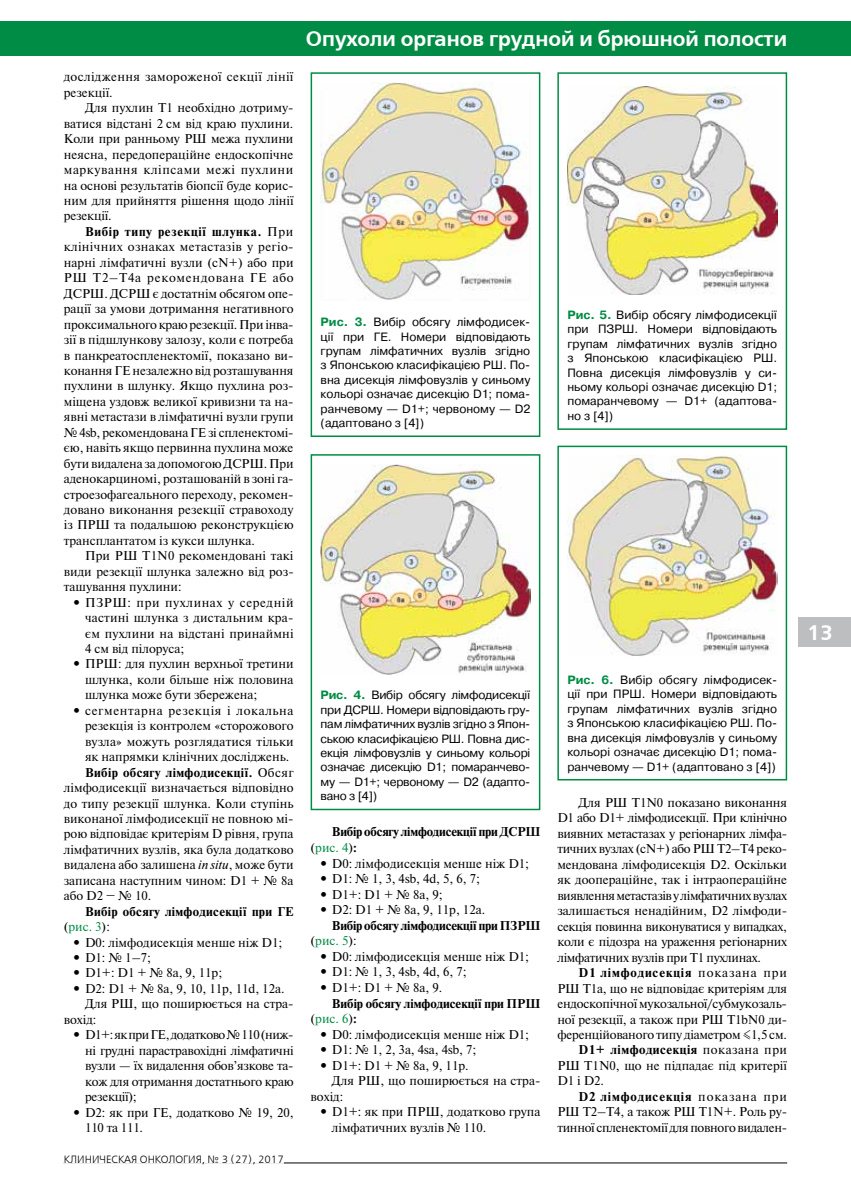
<style>
.page{position:relative;width:851px;height:1204px;background:#fff}
.page>*{position:absolute;margin:0;border:0;box-sizing:border-box;transform-origin:0 0}
.t1{font:700 21px "Free Set C";color:#fff}
.t2{font:12.75px/15.5px "Newton";color:#000;text-align:justify}
.t3{font:700 12.75px/15.5px "Newton";letter-spacing:.025em;color:#000}
.t4{font:700 12.75px/15.6px "Newton";letter-spacing:-.015em;color:#000}
.t5{font:700 12.75px "Newton";letter-spacing:.07em;color:#000}
.t6{font:12.75px/15.5px "Newton";letter-spacing:.025em;color:#000}
.t7{font:12.75px "Newton";letter-spacing:-.02em;color:#000}
.t8{font:700 12.75px "Newton";color:#000}
.t9{font:12.75px "Newton";letter-spacing:.05em;color:#000}
.t10{font:12.75px "Newton";color:#008c44}
.t11{font:12px/14.4px "Pragmatica";color:#000;text-align:justify}
.t12{font:10.5px "Free Set C";color:#000}
.s1{font-weight:700}
.s2{font-weight:400}
.s3{font-style:italic}
.s4{font-weight:400;color:#008c44}
.s5{font-weight:700;color:#008c44}
.s6{color:#000}
.s7{font-weight:700;color:#000}
</style>
<div class="page">
<div style="left:819px;top:617px;width:31px;height:29px;background:#bcbec0"></div>
<div style="left:0;top:21px;width:850px;height:34px;background:#008c44"></div>
<hr style="left:64px;top:1162px;width:723px;height:1px;background:#000">
<div style="left:64px;top:1154px;width:220px;height:9px;background:#fff"></div>
<div style="left:797px;top:617px;width:45px;height:29px;background:#bcbec0"></div>
<img style="left:320px;top:82px;width:209px;height:218px">
<div style="left:310px;top:72px;width:230px;height:365px;border:2px solid #008c44"></div>
<img style="left:567px;top:87px;width:210px;height:208px">
<div style="left:557px;top:72px;width:230px;height:358px;border:2px solid #008c44"></div>
<img style="left:320px;top:464px;width:210px;height:210px">
<div style="left:310px;top:454px;width:230px;height:356px;border:2px solid #008c44"></div>
<img style="left:567px;top:455px;width:210px;height:201px">
<div style="left:557px;top:445px;width:230px;height:335px;border:2px solid #008c44"></div>
<p class="t6" style="left:64px;top:69px;width:231px">дослідження замороженої секції лінії резекції.</p>
<p class="t2" style="left:64px;top:100px;width:231px;text-indent:21px">Для пухлин Т1 необхідно дотриму&shy;ватися відстані 2 см від краю пухлини.<br>Коли при ранньому РШ межа пухлини неясна, передопераційне ендоскопічне маркування кліпсами межі пухлини на основі результатів біопсії буде корис&shy;ним для прийняття рішення щодо лінії резекції.</p>
<p class="t2" style="left:64px;top:223px;width:231px;text-indent:21px"><span class="s1">Вибір типу резекції шлунка.</span> При клінічних ознаках метастазів у регіо&shy;нарні лімфатичні вузли (сN+) або при РШ Т2–Т4а рекомендована ГЕ або ДСРШ. ДСРШ є достатнім обсягом опе&shy;рації за умови дотримання негативного проксимального краю резекції. При інва&shy;зії в підшлункову залозу, коли є потреба в панкреатоспленектомії, показано ви&shy;конання ГЕ незалежно від розташування пухлини в шлунку. Якщо пухлина роз&shy;міщена уздовж великої кривизни та на&shy;явні метастази в лімфатичні вузли групи № 4sb, рекомендована ГЕ зі спленектомі&shy;єю, навіть якщо первинна пухлина може бути видалена за допомогою ДСРШ. При аденокарциномі, розташованій в зоні га&shy;строезофагеального переходу, рекомен&shy;довано виконання резекції стравоходу із ПРШ та подальшою реконструкцією трансплантатом із кукси шлунка.</p>
<p class="t2" style="left:64px;top:548px;width:231px;text-indent:21px">При РШ T1N0 рекомендовані такі види резекції шлунка залежно від роз&shy;ташування пухлини:</p>
<p class="t2" style="left:85px;top:594px;width:210px;text-indent:-13px"><span class="s1">•</span> ПЗРШ: при пухлинах у середній частині шлунка з дистальним кра&shy;єм пухлини на відстані принаймні 4 см від пілоруса;</p>
<p class="t2" style="left:85px;top:656px;width:210px;text-indent:-13px"><span class="s1">•</span> ПРШ: для пухлин верхньої третини шлунка, коли більше ніж половина шлунка може бути збережена;</p>
<p class="t9" style="left:72px;top:701px;width:223px"><span class="s1">•</span> сегментарна резекція і локальна</p>
<p class="t2" style="left:85px;top:717px;width:210px">резекція із контролем «сторожового</p>
<p class="t2" style="left:85px;top:733px;width:210px">вузла» можуть розглядатися тільки</p>
<p class="t2" style="left:85px;top:748px;width:206px">як напрямки клінічних досліджень.</p>
<p class="t3" style="left:85px;top:764px;width:210px">Вибір обсягу лімфодисекції. <span class="s2">Обсяг</span></p>
<p class="t2" style="left:64px;top:779px;width:231px">лімфодисекції визначається відповідно</p>
<p class="t2" style="left:64px;top:795px;width:231px">до типу резекції шлунка. Коли ступінь</p>
<p class="t2" style="left:64px;top:810px;width:231px">виконаної лімфодисекції не повною мі-</p>
<p class="t2" style="left:64px;top:825px;width:231px">рою відповідає критеріям D рівня, група</p>
<p class="t2" style="left:64px;top:841px;width:231px">лімфатичних вузлів, яка була додатково</p>
<p class="t2" style="left:64px;top:856px;width:231px">видалена або залишена <span class="s3">in situ</span>, може бути</p>
<p class="t2" style="left:64px;top:872px;width:231px">записана наступним чином: D1 + № 8a</p>
<p class="t2" style="left:64px;top:887px;width:89px">або D2 − № 10.</p>
<p class="t3" style="left:64px;top:903px;width:231px;text-indent:21px">Вибір обсягу лімфодисекції при ГЕ <span class="s2">(</span><span class="s4">рис. 3</span><span class="s2">):</span></p>
<p class="t2" style="left:72px;top:934px;width:211px"><span class="s1">•</span> D0: лімфодисекція менше ніж D1;</p>
<p class="t2" style="left:72px;top:949px;width:80px"><span class="s1">•</span> D1: № 1–7;</p>
<p class="t2" style="left:72px;top:964px;width:151px"><span class="s1">•</span> D1+: D1 + № 8a, 9, 11p;</p>
<p class="t2" style="left:72px;top:980px;width:214px"><span class="s1">•</span> D2: D1 + № 8a, 9, 10, 11p, 11d, 12a.</p>
<p class="t2" style="left:85px;top:995px;width:210px">Для РШ, що поширюється на стра-</p>
<p class="t2" style="left:64px;top:1011px;width:34px">вохід:</p>
<p class="t2" style="left:85px;top:1026px;width:210px;text-indent:-13px"><span class="s1">•</span> D1+: як при ГЕ, додатково №110 (ниж&shy;ні грудні парастравохідні лімфатичні вузли — їх видалення обов’язкове та&shy;кож для отримання достатнього краю резекції);</p>
<p class="t2" style="left:85px;top:1103px;width:210px;text-indent:-13px"><span class="s1">•</span> D2: як при ГЕ, додатково № 19, 20,<br>110 та 111.</p>
<p class="t12" style="left:64px;top:1153px;width:221px">КЛИНИЧЕСКАЯ ОНКОЛОГИЯ, № 3 (27), 2017</p>
<h1 class="t1" style="left:306px;top:27px;width:482px">Опухоли органов грудной и брюшной полости</h1>
<p class="t11" style="left:320px;top:315px;width:211px"><span class="s5">Рис. 3.</span> Вибір обсягу лімфодисек&shy;ції при ГЕ. Номери відповідають групам лімфатичних вузлів згідно з Японською класифікацією РШ. По&shy;вна дисекція лімфовузлів у синьому кольорі означає дисекцію D1; пома&shy;ранчевому — D1+; червоному — D2 (адаптовано з [4])</p>
<p class="t11" style="left:567px;top:308px;width:211px"><span class="s5">Рис. 5.</span> Вибір обсягу лімфодисекції при ПЗРШ. Номери відповідають групам лімфатичних вузлів згідно з Японською класифікацією РШ.<br>Повна дисекція лімфовузлів у си&shy;ньому кольорі означає дисекцію D1; помаранчевому — D1+ (адаптова&shy;но з [4])</p>
<p class="t11" style="left:320px;top:688px;width:211px"><span class="s5">Рис. 4.</span> Вибір обсягу лімфодисекції при ДСРШ. Номери відповідають гру&shy;пам лімфатичних вузлів згідно з Япон&shy;ською класифікацією РШ. Повна дис&shy;екція лімфовузлів у синьому кольорі означає дисекцію D1; помаранчево&shy;му — D1+; червоному — D2 (адапто&shy;вано з [4])</p>
<p class="t4" style="left:310px;top:824px;width:231px;text-indent:21px">Вибір обсягу лімфодисекції при ДСРШ <span class="s2">(</span><span class="s4">рис. 4</span><span class="s2">)</span>:</p>
<p class="t2" style="left:319px;top:855px;width:211px"><span class="s1">•</span> D0: лімфодисекція менше ніж D1;</p>
<p class="t2" style="left:319px;top:870px;width:162px"><span class="s1">•</span> D1: № 1, 3, 4sb, 4d, 5, 6, 7;</p>
<p class="t2" style="left:319px;top:886px;width:125px"><span class="s1">•</span> D1+: D1 + № 8a, 9;</p>
<p class="t2" style="left:319px;top:901px;width:167px"><span class="s1">•</span> D2: D1 + № 8a, 9, 11p, 12a.</p>
<p class="t4" style="left:332px;top:917px;width:210px">Вибір обсягу лімфодисекції при ПЗРШ</p>
<p class="t10" style="left:310px;top:931px;width:48px"><span class="s6">(</span>рис. 5<span class="s6">):</span></p>
<p class="t2" style="left:319px;top:948px;width:211px"><span class="s1">•</span> D0: лімфодисекція менше ніж D1;</p>
<p class="t2" style="left:319px;top:963px;width:149px"><span class="s1">•</span> D1: № 1, 3, 4sb, 4d, 6, 7;</p>
<p class="t2" style="left:319px;top:979px;width:125px"><span class="s1">•</span> D1+: D1 + № 8a, 9.</p>
<p class="t8" style="left:332px;top:995px;width:210px">Вибір обсягу лімфодисекції при ПРШ</p>
<p class="t10" style="left:310px;top:1009px;width:48px"><span class="s6">(</span>рис. 6<span class="s6">)</span><span class="s7">:</span></p>
<p class="t2" style="left:319px;top:1026px;width:211px"><span class="s1">•</span> D0: лімфодисекція менше ніж D1;</p>
<p class="t2" style="left:319px;top:1041px;width:159px"><span class="s1">•</span> D1: № 1, 2, 3a, 4sa, 4sb, 7;</p>
<p class="t2" style="left:319px;top:1057px;width:151px"><span class="s1">•</span> D1+: D1 + № 8a, 9, 11p.</p>
<p class="t2" style="left:332px;top:1072px;width:210px">Для РШ, що поширюється на стра-</p>
<p class="t2" style="left:310px;top:1088px;width:34px">вохід:</p>
<p class="t2" style="left:332px;top:1103px;width:210px;text-indent:-13px"><span class="s1">•</span> D1+: як при ПРШ, додатково група лімфатичних вузлів № 110.</p>
<p class="t11" style="left:567px;top:673px;width:211px"><span class="s5">Рис. 6.</span> Вибір обсягу лімфодисек&shy;ції при ПРШ. Номери відповідають групам лімфатичних вузлів згідно з Японською класифікацією РШ. По&shy;вна дисекція лімфовузлів у синьому кольорі означає дисекцію D1; пома&shy;ранчевому — D1+ (адаптовано з [4])</p>
<p class="t2" style="left:557px;top:794px;width:231px;text-indent:21px">Для РШ T1N0 показано виконання D1 або D1+ лімфодисекції. При клінічно виявних метастазах у регіонарних лімфа&shy;тичних вузлах (cN+) або РШ T2–T4 реко&shy;мендована лімфодисекція D2. Оскільки як доопераційне, так і інтраопераційне виявлення метастазів улімфатичних вузлах залишається ненадійним, D2 лімфоди&shy;секція повинна виконуватися у випадках, коли є підозра на ураження регіонарних лімфатичних вузлів при Т1 пухлинах.</p>
<p class="t5" style="left:578px;top:964px;width:210px">D1 лімфодисекція <span class="s2">показана при</span></p>
<p class="t2" style="left:557px;top:980px;width:231px">РШ T1a, що не відповідає критеріям для</p>
<p class="t2" style="left:557px;top:995px;width:231px">ендоскопічної мукозальної/субмукозаль-</p>
<p class="t2" style="left:557px;top:1010px;width:231px">ної резекції, а також при РШ T1bN0 ди-</p>
<p class="t2" style="left:557px;top:1026px;width:231px">ференційованого типу діаметром ≤1,5 см.</p>
<p class="t3" style="left:578px;top:1042px;width:210px">D1+ лімфодисекція <span class="s2">показана при</span></p>
<p class="t2" style="left:557px;top:1057px;width:231px">РШ T1N0, що не підпадає під критерії</p>
<p class="t2" style="left:557px;top:1072px;width:48px">D1 і D2.</p>
<p class="t5" style="left:578px;top:1088px;width:210px">D2 лімфодисекція <span class="s2">показана при</span></p>
<p class="t2" style="left:557px;top:1103px;width:231px">РШ T2–T4, а також РШ T1N+. Роль ру-</p>
<p class="t7" style="left:557px;top:1117px;width:231px">тинної спленектомії для повного видален-</p>
<h1 class="t1" style="left:807px;top:620px;width:27px">13</h1>
</div>
